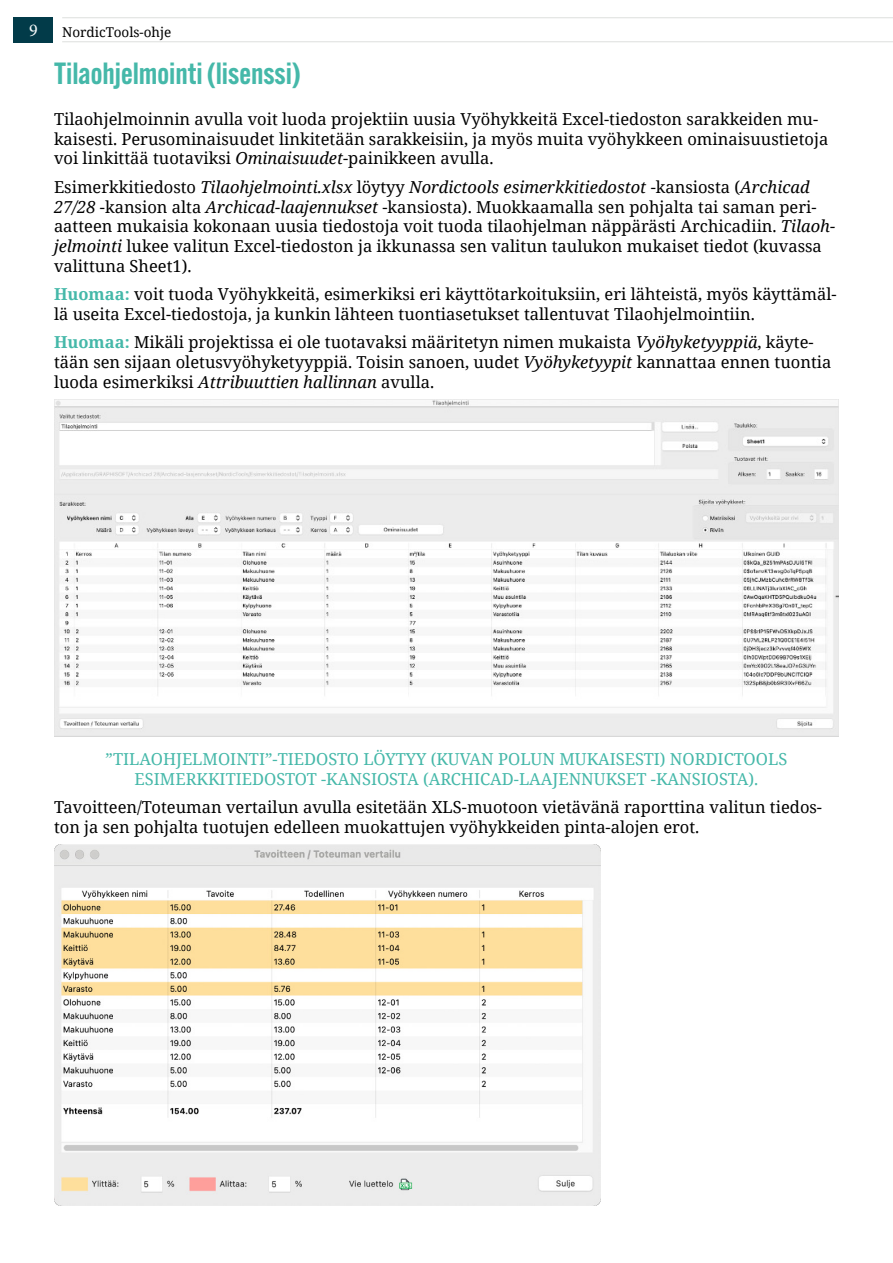
<style>
.page{position:relative;width:893px;height:1263px;background:#fff}
.page>*{position:absolute;margin:0;border:0;box-sizing:border-box;transform-origin:0 0}
.t1{font:600 30px "Alternate Gothic ATF";color:#45b8a9}
.t2{font:18px "Minion Pro";color:#f7fbfb}
.t3{font:16.5px/19.8px "Noto Serif";color:#000}
.t4{font:16.5px/19.8px "Noto Serif";color:#45b8a9;text-align:center}
.t5{font:13.5px "Noto Serif";color:#000}
.s1{font-style:italic}
.s2{font-weight:700;color:#45b8a9}
</style>
<div class="page">
<div style="left:14px;top:17px;width:39px;height:26px;background:#023b49"></div>
<hr style="left:62px;top:17px;width:831px;height:1px;background:#dddfdd">
<hr style="left:62px;top:41px;width:831px;height:1px;background:#dddfdd">
<img style="left:54px;top:400px;width:785px;height:337px">
<img style="left:54px;top:845px;width:547px;height:360px">
<p class="t2" style="left:29px;top:19px;width:10px">9</p>
<p class="t5" style="left:62px;top:23px;width:111px">NordicTools-ohje</p>
<h1 class="t1" style="left:54px;top:54px;width:248px">Tilaohjelmointi (lisenssi)</h1>
<p class="t3" style="left:54px;top:108px;width:776px">Tilaohjelmoinnin avulla voit luoda projektiin uusia Vyöhykkeitä Excel-tiedoston sarakkeiden mu&shy;kaisesti. Perusominaisuudet linkitetään sarakkeisiin, ja myös muita vyöhykkeen ominaisuustietoja voi linkittää tuotaviksi <span class="s1">Ominaisuudet</span>-painikkeen avulla.</p>
<p class="t3" style="left:54px;top:176px;width:783px">Esimerkkitiedosto <span class="s1">Tilaohjelmointi.xlsx</span> löytyy <span class="s1">Nordictools esimerkkitiedostot</span> -kansiosta (<span class="s1">Archicad 27/28</span> -kansion alta <span class="s1">Archicad-laajennukset</span> -kansiosta). Muokkaamalla sen pohjalta tai saman peri&shy;aatteen mukaisia kokonaan uusia tiedostoja voit tuoda tilaohjelman näppärästi Archicadiin. <span class="s1">Tilaoh&shy;jelmointi</span> lukee valitun Excel-tiedoston ja ikkunassa sen valitun taulukon mukaiset tiedot (kuvassa valittuna Sheet1).</p>
<p class="t3" style="left:54px;top:284px;width:784px"><span class="s2">Huomaa:</span> voit tuoda Vyöhykkeitä, esimerkiksi eri käyttötarkoituksiin, eri lähteistä, myös käyttämäl&shy;lä useita Excel-tiedostoja, ja kunkin lähteen tuontiasetukset tallentuvat Tilaohjelmointiin.</p>
<p class="t3" style="left:54px;top:332px;width:779px"><span class="s2">Huomaa:</span> Mikäli projektissa ei ole tuotavaksi määritetyn nimen mukaista <span class="s1">Vyöhyketyyppiä</span>, käyte&shy;tään sen sijaan oletusvyöhyketyyppiä. Toisin sanoen, uudet <span class="s1">Vyöhyketyypit</span> kannattaa ennen tuontia luoda esimerkiksi <span class="s1">Attribuuttien hallinnan</span> avulla.</p>
<p class="t4" style="left:106px;top:749px;width:683px">”TILAOHJELMOINTI”-TIEDOSTO LÖYTYY (KUVAN POLUN MUKAISESTI) NORDICTOOLS<br>ESIMERKKITIEDOSTOT -KANSIOSTA (ARCHICAD-LAAJENNUKSET -KANSIOSTA).</p>
<p class="t3" style="left:54px;top:797px;width:769px">Tavoitteen/Toteuman vertailun avulla esitetään XLS-muotoon vietävänä raporttina valitun tiedos&shy;ton ja sen pohjalta tuotujen edelleen muokattujen vyöhykkeiden pinta-alojen erot.</p>
</div>
